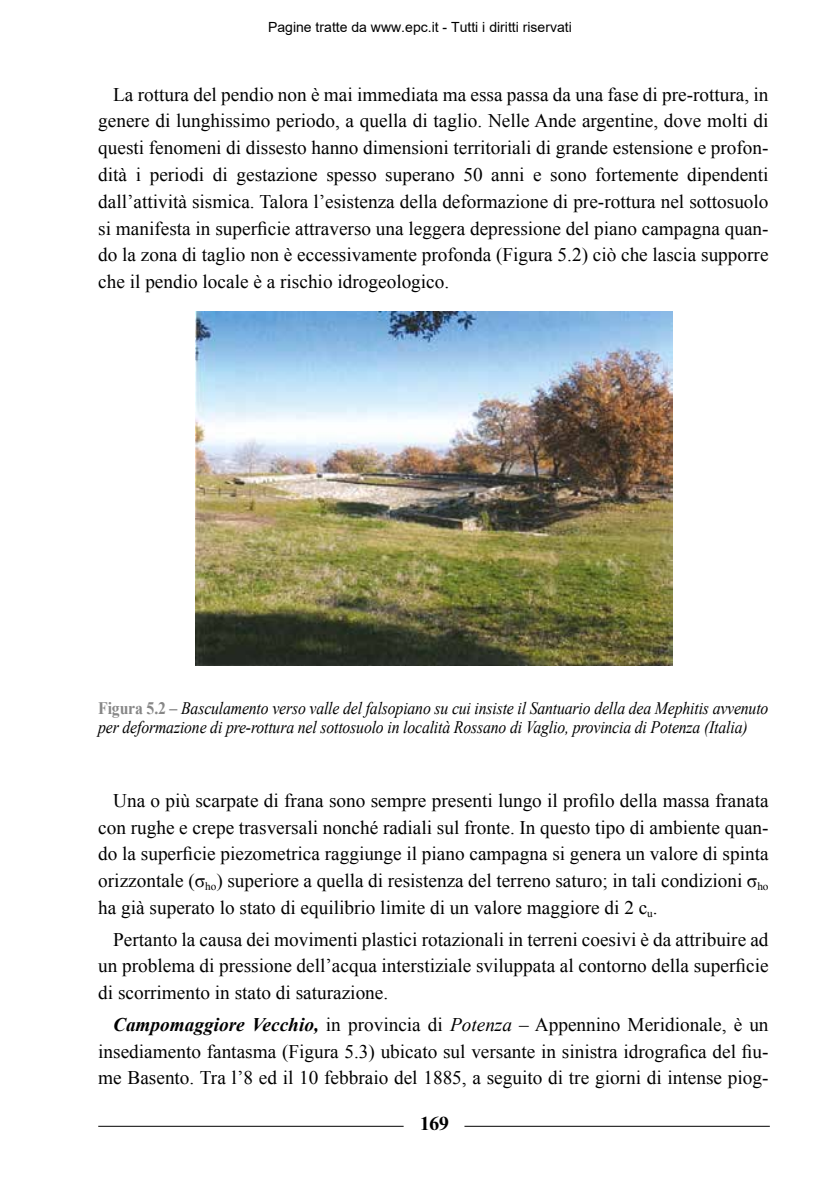
<style>
.page{position:relative;width:840px;height:1190px;background:#fff}
.page>*{position:absolute;margin:0;border:0;box-sizing:border-box;transform-origin:0 0}
.t1{font:19.25px/26.8px "Times New Roman";color:#000;text-align:justify}
.t2{font:700 19.25px "Times New Roman MT Std";color:#000}
.t3{font:italic 17.5px/19.2px "Times New Roman";letter-spacing:-.01em;color:#000;scale:.9 1}
.t4{font:14px "Arial";color:#000}
.s1{font-weight:700;font-style:normal;color:#878787}
.s2{font-weight:700;font-style:italic}
.s3{font-style:italic}
</style>
<div class="page">
<hr style="left:98px;top:1126px;width:305px;height:1px;background:#000">
<hr style="left:464px;top:1126px;width:305px;height:1px;background:#000">
<img style="left:195px;top:311px;width:477px;height:354px">
<p class="t4" style="left:268px;top:17px;width:305px">Pagine tratte da www.epc.it - Tutti i diritti riservati</p>
<p class="t1" style="left:98px;top:80px;width:671px;text-indent:15px">La rottura del pendio non è mai immediata ma essa passa da una fase di pre-rottura, in genere di lunghissimo periodo, a quella di taglio. Nelle Ande argentine, dove molti di questi fenomeni di dissesto hanno dimensioni territoriali di grande estensione e profon&shy;dità i periodi di gestazione spesso superano 50 anni e sono fortemente dipendenti dall’attività sismica. Talora l’esistenza della deformazione di pre-rottura nel sottosuolo si manifesta in superficie attraverso una leggera depressione del piano campagna quan&shy;do la zona di taglio non è eccessivamente profonda (Figura 5.2) ciò che lascia supporre che il pendio locale è a rischio idrogeologico.</p>
<p class="t3" style="left:98px;top:698px;width:745px"><span class="s1">Figura 5.2</span> – Basculamento verso valle del falsopiano su cui insiste il Santuario della dea Mephitis avvenuto per deformazione di pre-rottura nel sottosuolo in località Rossano di Vaglio, provincia di Potenza (Italia)</p>
<p class="t1" style="left:98px;top:787px;width:671px;text-indent:15px">Una o più scarpate di frana sono sempre presenti lungo il profilo della massa franata con rughe e crepe trasversali nonché radiali sul fronte. In questo tipo di ambiente quan&shy;do la superficie piezometrica raggiunge il piano campagna si genera un valore di spinta orizzontale (σ<sub>ho</sub>) superiore a quella di resistenza del terreno saturo; in tali condizioni σ<sub>ho </sub>ha già superato lo stato di equilibrio limite di un valore maggiore di 2 c<sub>u</sub>.</p>
<p class="t1" style="left:98px;top:925px;width:671px;text-indent:15px">Pertanto la causa dei movimenti plastici rotazionali in terreni coesivi è da attribuire ad un problema di pressione dell’acqua interstiziale sviluppata al contorno della superficie di scorrimento in stato di saturazione.</p>
<p class="t1" style="left:98px;top:1011px;width:671px;text-indent:15px"><span class="s2">Campomaggiore Vecchio,</span> in provincia di <span class="s3">Potenza</span> – Appennino Meridionale, è un insediamento fantasma (Figura 5.3) ubicato sul versante in sinistra idrografica del fiu&shy;me Basento. Tra l’8 ed il 10 febbraio del 1885, a seguito di tre giorni di intense piog-</p>
<p class="t2" style="left:420px;top:1112px;width:30px">169</p>
</div>
